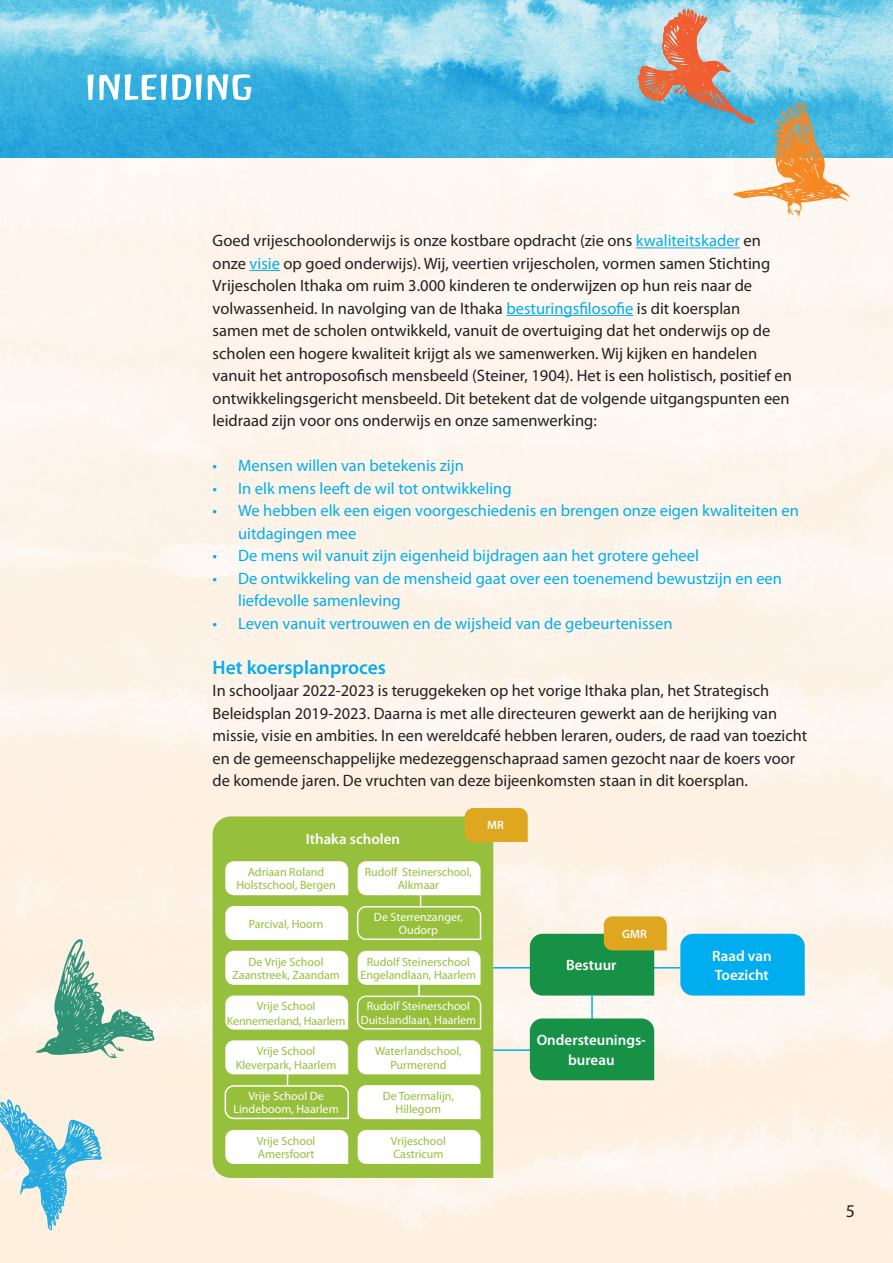
<style>
.page{position:relative;width:893px;height:1263px;background:#fff}
.page>*{position:absolute;margin:0;border:0;box-sizing:border-box;transform-origin:0 0}
._2__Kop{font:600 19.5px "Myriad Pro";color:#00aeef}
.t1{font:18px "Myriad Pro";color:#231f20}
._3__Txt{font:16.5px/22.5px "Myriad Pro";color:#231f20}
._3__Txt-2{font:16.5px/22.5px "Myriad Pro";color:#00aeef}
.Tekst_ornagram{font:600 15px/19.5px "Myriad Pro";color:#fff;text-align:center}
.citaten{font:600 15px "Myriad Pro";color:#fff}
.Tekst_ornagram-2{font:12px/13.5px "Myriad Pro";color:#96bf3c;text-align:center}
.Tekst_ornagram-3{font:12px/13.5px "Myriad Pro";color:#fff;text-align:center}
.Tekst_ornagram-4{font:600 12px "Myriad Pro";color:#fff}
.s1{color:#00aeef}
</style>
<div class="page">
<img style="left:0;top:157px;width:893px;height:1106px">
<hr style="left:636px;top:247px;width:104px;height:1px;background:#00aeef">
<hr style="left:250px;top:270px;width:30px;height:1px;background:#00aeef">
<hr style="left:506px;top:315px;width:127px;height:1px;background:#00aeef">
<img style="left:0;top:0;width:893px;height:157px">
<svg style="left:35px;top:939px;width:120px;height:122px;background:#bbd2bf"></svg>
<svg style="left:0;top:1099px;width:102px;height:131px;background:#b4d8df"></svg>
<svg style="left:638px;top:8px;width:212px;height:209px"></svg>
<svg style="left:87px;top:74px;width:164px;height:26px"></svg>
<div style="left:213px;top:816px;width:280px;height:362px;background:#96bf3c"></div>
<svg style="left:225px;top:861px;width:123px;height:34px"></svg>
<div style="left:465px;top:808px;width:63px;height:34px;background:#dea71f"></div>
<svg style="left:225px;top:906px;width:123px;height:34px"></svg>
<svg style="left:225px;top:951px;width:123px;height:34px"></svg>
<svg style="left:225px;top:995px;width:123px;height:34px"></svg>
<svg style="left:358px;top:1040px;width:123px;height:34px"></svg>
<svg style="left:358px;top:1085px;width:123px;height:34px"></svg>
<svg style="left:225px;top:1130px;width:123px;height:34px"></svg>
<svg style="left:358px;top:1130px;width:123px;height:34px"></svg>
<svg style="left:356px;top:951px;width:126px;height:79px"></svg>
<svg style="left:224px;top:1040px;width:126px;height:80px"></svg>
<svg style="left:356px;top:861px;width:126px;height:80px"></svg>
<hr style="left:493px;top:967px;width:187px;height:1px;background:#00aeef">
<div style="left:680px;top:934px;width:125px;height:61px;background:#00aeef"></div>
<svg style="left:492px;top:916px;width:175px;height:164px"></svg>
<p class="_3__Txt" style="left:213px;top:229px;width:581px">Goed vrijeschoolonderwijs is onze kostbare opdracht (zie ons <span class="s1">kwaliteitskader</span> en onze <span class="s1">visie</span> op goed onderwijs). Wij, veertien vrijescholen, vormen samen Stichting Vrijescholen Ithaka om ruim 3.000 kinderen te onderwijzen op hun reis naar de volwassenheid. In navolging van de Ithaka <span class="s1">besturingsfilosofie</span> is dit koersplan<br>samen met de scholen ontwikkeld, vanuit de overtuiging dat het onderwijs op de scholen een hogere kwaliteit krijgt als we samenwerken. Wij kijken en handelen vanuit het antroposofisch mensbeeld (Steiner, 1904). Het is een holistisch, positief en ontwikkelingsgericht mensbeeld. Dit betekent dat de volgende uitgangspunten een leidraad zijn voor ons onderwijs en onze samenwerking:</p>
<p class="_3__Txt-2" style="left:213px;top:454px;width:253px">• Mensen willen van betekenis zijn</p>
<p class="_3__Txt-2" style="left:213px;top:477px;width:301px">• In elk mens leeft de wil tot ontwikkeling</p>
<p class="_3__Txt-2" style="left:238px;top:499px;width:562px;text-indent:-26px">• We hebben elk een eigen voorgeschiedenis en brengen onze eigen kwaliteiten en uitdagingen mee</p>
<p class="_3__Txt-2" style="left:213px;top:544px;width:488px">• De mens wil vanuit zijn eigenheid bijdragen aan het grotere geheel</p>
<p class="_3__Txt-2" style="left:238px;top:567px;width:545px;text-indent:-26px">• De ontwikkeling van de mensheid gaat over een toenemend bewustzijn en een liefdevolle samenleving</p>
<p class="_3__Txt-2" style="left:213px;top:612px;width:461px">• Leven vanuit vertrouwen en de wijsheid van de gebeurtenissen</p>
<p class="_2__Kop" style="left:213px;top:655px;width:175px">Het koersplanproces</p>
<p class="_3__Txt" style="left:213px;top:679px;width:596px">In schooljaar 2022-2023 is teruggekeken op het vorige Ithaka plan, het Strategisch Beleidsplan 2019-2023. Daarna is met alle directeuren gewerkt aan de herijking van missie, visie en ambities. In een wereldcafé hebben leraren, ouders, de raad van toezicht en de gemeenschappelijke medezeggenschapraad samen gezocht naar de koers voor de komende jaren. De vruchten van deze bijeenkomsten staan in dit koersplan.</p>
<p class="citaten" style="left:306px;top:830px;width:96px">Ithaka scholen</p>
<p class="Tekst_ornagram-2" style="left:248px;top:865px;width:78px">Adriaan Roland</p>
<p class="Tekst_ornagram-2" style="left:236px;top:878px;width:101px">Holstschool, Bergen</p>
<p class="Tekst_ornagram-2" style="left:365px;top:865px;width:109px">Rudolf Steinerschool,</p>
<p class="Tekst_ornagram-2" style="left:398px;top:878px;width:43px">Alkmaar</p>
<p class="Tekst_ornagram-2" style="left:249px;top:916px;width:76px">Parcival, Hoorn</p>
<p class="Tekst_ornagram-3" style="left:374px;top:910px;width:90px">De Sterrenzanger,<br>Oudorp</p>
<p class="Tekst_ornagram-2" style="left:249px;top:954px;width:76px">De Vrije School</p>
<p class="Tekst_ornagram-2" style="left:232px;top:968px;width:109px">Zaanstreek, Zaandam</p>
<p class="Tekst_ornagram-2" style="left:367px;top:954px;width:105px">Rudolf Steinerschool</p>
<p class="Tekst_ornagram-2" style="left:361px;top:968px;width:117px">Engelandlaan, Haarlem</p>
<p class="Tekst_ornagram-2" style="left:257px;top:998px;width:60px">Vrije School</p>
<p class="Tekst_ornagram-2" style="left:227px;top:1013px;width:120px">Kennemerland, Haarlem</p>
<p class="Tekst_ornagram-2" style="left:257px;top:1044px;width:60px">Vrije School</p>
<p class="Tekst_ornagram-2" style="left:236px;top:1058px;width:102px">Kleverpark, Haarlem</p>
<p class="Tekst_ornagram-3" style="left:367px;top:999px;width:105px">Rudolf Steinerschool</p>
<p class="Tekst_ornagram-3" style="left:361px;top:1013px;width:117px">Duitslandlaan, Haarlem</p>
<p class="Tekst_ornagram-2" style="left:375px;top:1044px;width:88px">Waterlandschool,<br>Purmerend</p>
<p class="Tekst_ornagram-3" style="left:233px;top:1089px;width:107px">Vrije School De<br>Lindeboom, Haarlem</p>
<p class="Tekst_ornagram-2" style="left:383px;top:1089px;width:73px">De Toermalijn,</p>
<p class="Tekst_ornagram-2" style="left:396px;top:1102px;width:47px">Hillegom</p>
<p class="Tekst_ornagram-2" style="left:257px;top:1134px;width:60px">Vrije School</p>
<p class="Tekst_ornagram-2" style="left:258px;top:1147px;width:58px">Amersfoort</p>
<p class="Tekst_ornagram-2" style="left:391px;top:1134px;width:57px">Vrijeschool</p>
<p class="Tekst_ornagram-2" style="left:393px;top:1147px;width:52px">Castricum</p>
<p class="Tekst_ornagram-4" style="left:487px;top:818px;width:18px">MR</p>
<p class="Tekst_ornagram-4" style="left:622px;top:926px;width:26px">GMR</p>
<p class="Tekst_ornagram" style="left:566px;top:955px;width:52px">Bestuur</p>
<p class="Tekst_ornagram" style="left:537px;top:1030px;width:111px">Ondersteunings&shy;bureau</p>
<p class="Tekst_ornagram" style="left:712px;top:945px;width:61px">Raad van</p>
<p class="Tekst_ornagram" style="left:715px;top:965px;width:56px">Toezicht</p>
<p class="t1" style="left:846px;top:1200px;width:11px">5</p>
</div>
